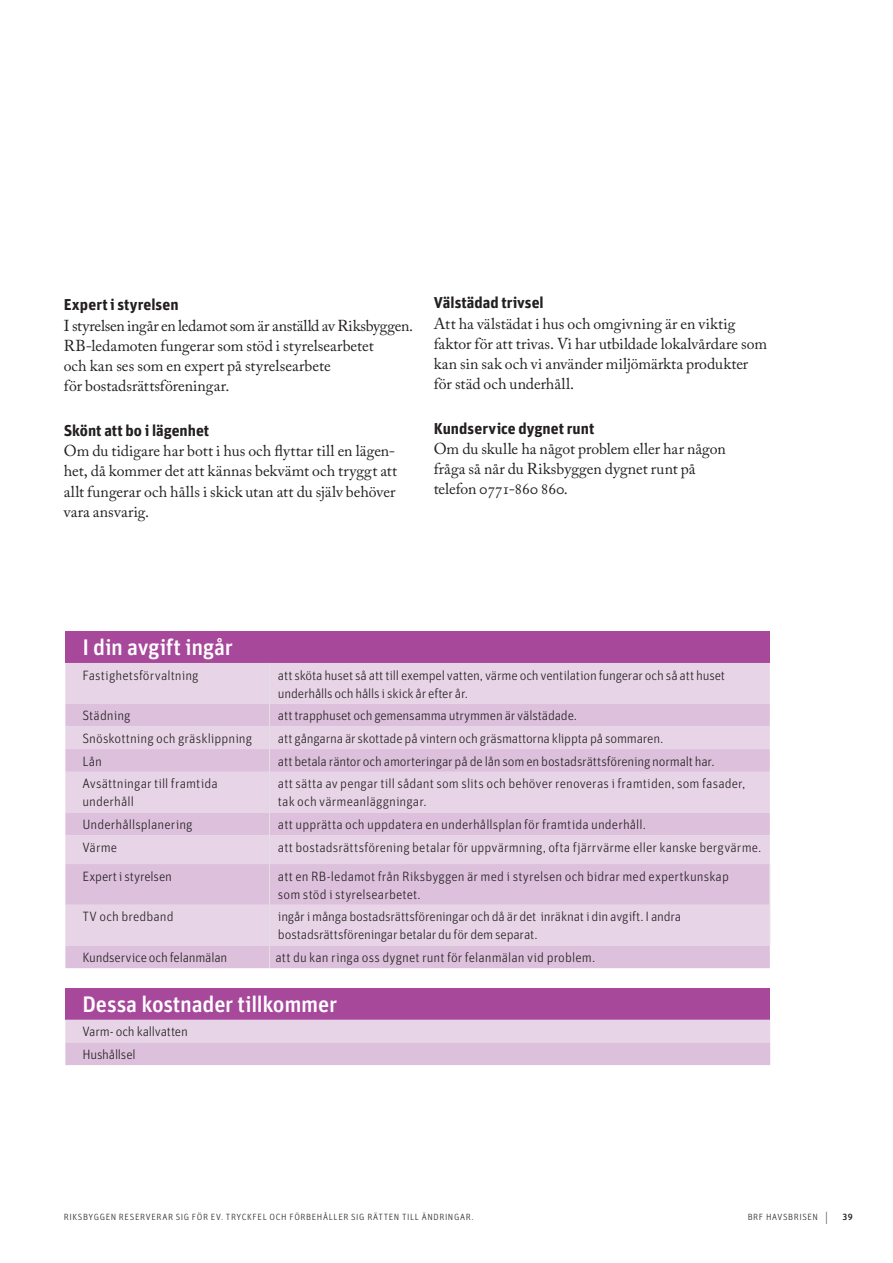
<style>
.page{position:relative;width:893px;height:1263px;background:#fff}
.page>*{position:absolute;margin:0;border:0;box-sizing:border-box;transform-origin:0 0}
.t1{font:22.5px "Unit OTRB1 Medi";letter-spacing:-.01em;color:#fff}
.t2{font:15.75px/20.2px "Adobe Caslon Pro";color:#231f20}
.t3{font:700 15.75px "Unit OTRB";color:#231f20}
.t4{font:300 13.5px/18px "Unit OTRB";color:#231f20}
.t5{font:300 9px "Unit OTRB";letter-spacing:.065em;color:#231f20}
.s1{font-size:13.5px}
.s2{font-family:"Unit OTRB1 Medi";font-weight:400}
</style>
<div class="page">
<div style="left:65px;top:631px;width:705px;height:32px;background:#a7489b"></div>
<div style="left:65px;top:663px;width:705px;height:41px;background:#e7d4e7"></div>
<svg style="left:65px;top:704px;width:705px;height:264px;background:#e1cae1"></svg>
<hr style="left:269px;top:663px;width:1px;height:41px;background:#e5dee5">
<svg style="left:269px;top:704px;width:1px;height:68px"></svg>
<hr style="left:269px;top:772px;width:1px;height:40px;background:#e5dee5">
<svg style="left:269px;top:945px;width:1px;height:23px"></svg>
<svg style="left:269px;top:812px;width:1px;height:52px"></svg>
<hr style="left:269px;top:864px;width:1px;height:41px;background:#e5dee5">
<hr style="left:269px;top:905px;width:1px;height:40px;background:#e5dee5">
<hr style="left:769px;top:864px;width:1px;height:41px;background:#e5dee5">
<hr style="left:769px;top:905px;width:1px;height:40px;background:#e5dee5">
<div style="left:65px;top:988px;width:705px;height:32px;background:#a7489b"></div>
<svg style="left:65px;top:1020px;width:705px;height:45px;background:#e1cae1"></svg>
<p class="t3" style="left:64px;top:295px;width:116px">Expert i styrelsen</p>
<p class="t2" style="left:64px;top:315px;width:351px">I styrelsen ingår en ledamot som är anställd av Riksbyggen.<br>RB-ledamoten fungerar som stöd i styrelsearbetet<br>och kan ses som en expert på styrelsearbete<br>för bostadsrättsföreningar.</p>
<p class="t3" style="left:64px;top:420px;width:147px">Skönt att bo i lägenhet</p>
<p class="t2" style="left:64px;top:440px;width:335px">Om du tidigare har bott i hus och flyttar till en lägen&shy;het, då kommer det att kännas bekvämt och tryggt att allt fungerar och hålls i skick utan att du själv behöver vara ansvarig.</p>
<p class="t3" style="left:434px;top:293px;width:112px">Välstädad trivsel</p>
<p class="t2" style="left:434px;top:313px;width:335px">Att ha välstädat i hus och omgivning är en viktig faktor för att trivas. Vi har utbildade lokalvårdare som kan sin sak och vi använder miljömärkta produkter för städ och underhåll.</p>
<p class="t3" style="left:434px;top:418px;width:162px">Kundservice dygnet runt</p>
<p class="t2" style="left:434px;top:438px;width:294px">Om du skulle ha något problem eller har någon fråga så når du Riksbyggen dygnet runt på telefon 0771-860 860.</p>
<h1 class="t1" style="left:82px;top:633px;width:152px">I din avgift ingår</h1>
<p class="t4" style="left:82px;top:666px;width:118px">Fastighetsförvaltning</p>
<p class="t4" style="left:278px;top:666px;width:449px">att sköta huset så att till exempel vatten, värme och ventilation fungerar och så att huset underhålls och hålls i skick år efter år.</p>
<p class="t4" style="left:82px;top:707px;width:50px">Städning</p>
<p class="t4" style="left:278px;top:707px;width:301px">att trapphuset och gemensamma utrymmen är välstädade.</p>
<p class="t4" style="left:82px;top:729px;width:171px">Snöskottning och gräsklippning</p>
<p class="t4" style="left:278px;top:729px;width:387px">att gångarna är skottade på vintern och gräsmattorna klippta på sommaren.</p>
<p class="t4" style="left:82px;top:752px;width:21px">Lån</p>
<p class="t4" style="left:278px;top:752px;width:438px">att betala räntor och amorteringar på de lån som en bostadsrättsförening normalt har.</p>
<p class="t4" style="left:82px;top:775px;width:137px">Avsättningar till framtida underhåll</p>
<p class="t4" style="left:278px;top:775px;width:469px">att sätta av pengar till sådant som slits och behöver renoveras i framtiden, som fasader, tak och värmeanläggningar.</p>
<p class="t4" style="left:82px;top:815px;width:112px">Underhållsplanering</p>
<p class="t4" style="left:278px;top:815px;width:370px">att upprätta och uppdatera en underhållsplan för framtida underhåll.</p>
<p class="t4" style="left:82px;top:838px;width:36px">Värme</p>
<p class="t4" style="left:278px;top:838px;width:485px">att bostadsrättsförening betalar för uppvärmning, ofta fjärrvärme eller kanske bergvärme.</p>
<p class="t4" style="left:82px;top:867px;width:91px">Expert i styrelsen</p>
<p class="t4" style="left:278px;top:867px;width:452px">att en RB-ledamot från Riksbyggen är med i styrelsen och bidrar med expertkunskap som stöd i styrelsearbetet.</p>
<p class="t4" style="left:82px;top:908px;width:93px">TV och bredband</p>
<p class="t4" style="left:278px;top:908px;width:405px">ingår i många bostadsrättsföreningar och då är det inräknat i din avgift. I andra bostadsrättsföreningar betalar du för dem separat.</p>
<p class="t4" style="left:82px;top:948px;width:146px">Kundservice och felanmälan</p>
<p class="t4" style="left:275px;top:948px;width:321px">att du kan ringa oss dygnet runt för felanmälan vid problem.</p>
<h1 class="t1" style="left:82px;top:990px;width:256px">Dessa kostnader tillkommer</h1>
<p class="t4" style="left:82px;top:1020px;width:107px;line-height:22.6px">Varm- och kallvatten<br>Hushållsel</p>
<p class="t5" style="left:64px;top:1212px;width:411px">RIKSBYGGEN RESERVERAR SIG FÖR EV. TRYCKFEL OCH FÖRBEHÅLLER SIG RÄTTEN TILL ÄNDRINGAR.</p>
<p class="t5" style="left:748px;top:1212px;width:106px">BRF HAVSBRISEN <span class="s1">|</span> <span class="s2">39</span></p>
</div>
